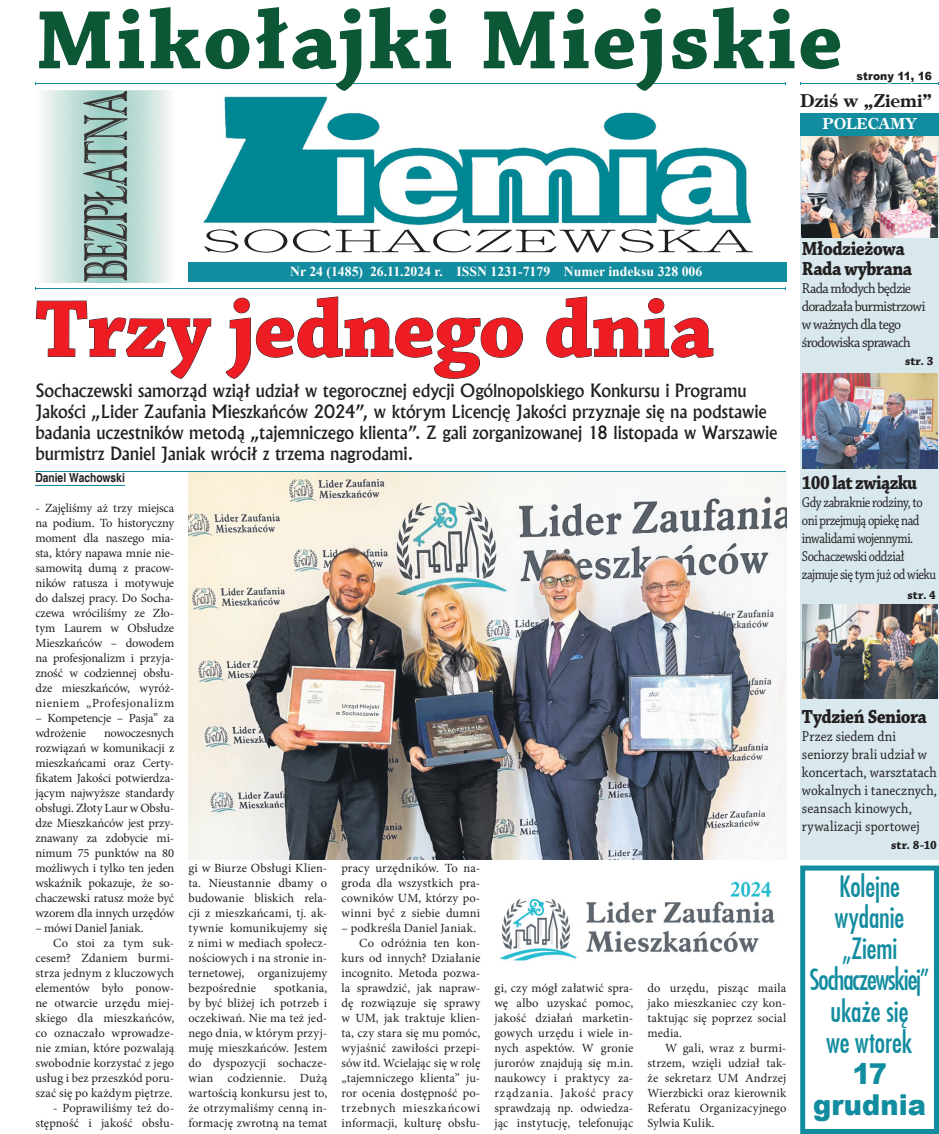
<style>
.page{position:relative;width:939px;height:1134px;background:#fff}
.page>*{position:absolute;margin:0;border:0;box-sizing:border-box;transform-origin:0 0}
.t1{font:700 87.5px "Chaparral Pro";letter-spacing:.03em;color:#0c5836}
.t2{font:700 85px "Chaparral Pro";letter-spacing:-.01em;color:#ee1d23}
.t3{font:300 30.75px "Adobe Ming Std";color:#231f20;scale:2.11 1}
.t4{font:28.75px/31.2px "Fujiyama";letter-spacing:-.005em;color:#128c9f;text-align:center;scale:.95 1}
.t5{font:900 28.75px/31.2px "Arial MTCE";color:#128c9f;text-align:center;scale:.95 1}
.t6{font:700 20px/20px "Chaparral Pro";letter-spacing:-.03em;color:#231f20;scale:.9 1}
.t7{font:700 20px "Chaparral Pro";letter-spacing:-.03em;color:#231f20;scale:.87 1}
.t8{font:500 17.5px/21px "Albertus";letter-spacing:-.005em;color:#231f20}
.t9{font:700 17.5px "Centurion Old";letter-spacing:.01em;color:#231f20;scale:1.04 1}
.t10{font:15px/18px "Chaparral Pro";letter-spacing:.005em;color:#231f20;scale:.9 1}
.t11{font:15px/18px "Chaparral Pro";letter-spacing:-.025em;color:#231f20;scale:.84 1}
.t12{font:15px/18px "Chaparral Pro";letter-spacing:-.045em;color:#231f20;scale:.93 1}
.t13{font:700 15px "Centurion Old";letter-spacing:.01em;color:#fff;scale:1.04 1}
.t14{font:700 13.75px "Times New Roman";color:#fff}
.t15{font:12.5px/15px "Minion Pro";letter-spacing:.005em;color:#231f20;text-align:justify}
.t16{font:12.5px/15px "Minion Pro";letter-spacing:-.02em;color:#231f20}
.t17{font:12.5px "Minion Pro";letter-spacing:.045em;color:#231f20}
.t18{font:700 12.5px "Chaparral Pro";letter-spacing:.005em;color:#231f20;scale:.95 1}
.t19{font:12.5px "Minion Pro";letter-spacing:-.015em;color:#231f20}
.t20{font:700 condensed 12.5px "Helvetica";color:#231f20}
.t21{font:900 11.25px "Arial MTCE";letter-spacing:.01em;color:#231f20;scale:.95 1}
</style>
<div class="page">
<div style="left:800px;top:136px;width:139px;height:723px;background:#d8e8ed"></div>
<div style="left:800px;top:113px;width:139px;height:23px;background:#128c9f"></div>
<div style="left:188px;top:262px;width:598px;height:19px;background:#128c9f"></div>
<img style="left:203px;top:96px;width:549px;height:130px">
<hr style="left:36px;top:83px;width:750px;height:1px;background:#128c9f">
<hr style="left:36px;top:288px;width:750px;height:1px;background:#128c9f">
<hr style="left:801px;top:83px;width:138px;height:1px;background:#128c9f">
<img style="left:802px;top:604px;width:135px;height:95px">
<img style="left:802px;top:136px;width:135px;height:101px">
<svg style="left:36px;top:300px;width:175px;height:79px"></svg>
<svg style="left:226px;top:296px;width:297px;height:83px"></svg>
<svg style="left:546px;top:296px;width:168px;height:62px"></svg>
<img style="left:802px;top:374px;width:135px;height:94px">
<img style="left:41px;top:91px;width:130px;height:192px">
<hr style="left:35px;top:485px;width:90px;height:1px;background:#128c9f">
<hr style="left:35px;top:471px;width:751px;height:1px;background:#128c9f">
<img style="left:188px;top:473px;width:598px;height:386px">
<img style="left:499px;top:881px;width:276px;height:80px">
<svg style="left:800px;top:865px;width:139px;height:269px"></svg>
<h1 class="t1" style="left:35px;top:-11px;width:809px">Mikołajki Miejskie</h1>
<p class="t21" style="left:857px;top:69px;width:81px">strony 11, 16</p>
<h3 class="t9" style="left:800px;top:89px;width:128px">Dziś w „Ziemi”</h3>
<p class="t13" style="left:822px;top:113px;width:92px">POLECAMY</p>
<h3 class="t3" style="left:201px;top:224px;width:263px">SOCHACZEWSKA</h3>
<p class="t14" style="left:290px;top:261px;width:414px">Nr 24 (1485) 26.11.2024 r. ISSN 1231-7179 Numer indeksu 328 006</p>
<h2 class="t2" style="left:35px;top:279px;width:680px">Trzy jednego dnia</h2>
<p class="t8" style="left:35px;top:380px;width:744px">Sochaczewski samorząd wziął udział w tegorocznej edycji Ogólnopolskiego Konkursu i Programu Jakości „Lider Zaufania Mieszkańców 2024”, w którym Licencję Jakości przyznaje się na podstawie badania uczestników metodą „tajemniczego klienta”. Z gali zorganizowanej 18 listopada w Warszawie burmistrz Daniel Janiak wrócił z trzema nagrodami.</p>
<p class="t20" style="left:35px;top:470px;width:91px">Daniel Wachowski</p>
<p class="t15" style="left:35px;top:500px;width:140px">- Zajęliśmy aż trzy miejsca na podium. To historyczny moment dla naszego mia&shy;sta, który napawa mnie nie&shy;samowitą dumą z pracow&shy;ników ratusza i motywuje do dalszej pracy. Do Socha&shy;czewa wróciliśmy ze Zło&shy;tym Laurem w Obsłudze Mieszkańców – dowodem na profesjonalizm i przyja&shy;zność w codziennej obsłu&shy;dze mieszkańców, wyróż&shy;nieniem „Profesjonalizm</p>
<p class="t16" style="left:35px;top:710px;width:140px">– Kompetencje – Pasja” za wdrożenie</p>
<p class="t15" style="left:35px;top:725px;width:140px;text-align:right">nowoczesnych<br>rozwiązań w komunikacji z mieszkańcami oraz Certy&shy;katem Jakości potwierdza&shy;jącym najwyższe standardy obsługi. Złoty Laur w Obsłu&shy;dze Mieszkańców jest przy&shy;znawany za zdobycie mi&shy;nimum 75 punktów na 80 możliwych i tylko ten jeden wskaźnik pokazuje, że so&shy;chaczewski ratusz może być wzorem dla innych urzędów</p>
<p class="t19" style="left:35px;top:919px;width:110px">– mówi Daniel Janiak.</p>
<p class="t15" style="left:53px;top:935px;width:123px">Co stoi za tym suk-</p>
<p class="t15" style="left:35px;top:950px;width:140px">cesem? Zdaniem burmi-</p>
<p class="t15" style="left:35px;top:965px;width:140px">strza jednym z kluczowych</p>
<p class="t15" style="left:35px;top:980px;width:140px">elementów było ponow-</p>
<p class="t15" style="left:35px;top:995px;width:140px">ne otwarcie urzędu miej-</p>
<p class="t15" style="left:35px;top:1010px;width:140px">skiego dla mieszkańców,</p>
<p class="t15" style="left:35px;top:1025px;width:140px">co oznaczało wprowadze-</p>
<p class="t15" style="left:35px;top:1040px;width:140px">nie zmian, które pozwalają</p>
<p class="t15" style="left:35px;top:1055px;width:140px">swobodnie korzystać z jego</p>
<p class="t15" style="left:35px;top:1070px;width:140px">usług i bez przeszkód poru-</p>
<p class="t15" style="left:35px;top:1085px;width:139px">szać się po każdym piętrze.</p>
<p class="t15" style="left:35px;top:1100px;width:140px;text-align:right">- Poprawiliśmy też do&shy;stępność i jakość obsłu-</p>
<p class="t15" style="left:188px;top:860px;width:140px">gi w Biurze Obsługi Klien&shy;ta. Nieustannie dbamy o budowanie bliskich rela&shy;cji z mieszkańcami, tj. ak&shy;tywnie komunikujemy się z nimi w mediach społecz&shy;nościowych i na stronie in&shy;ternetowej, organizujemy bezpośrednie</p>
<p class="t15" style="left:188px;top:980px;width:140px;text-indent:86px">spotkania, by być bliżej ich potrzeb i oczekiwań. Nie ma też jed&shy;nego dnia, w którym przyj&shy;muję mieszkańców. Jestem do dyspozycji sochacze&shy;wian codziennie. Dużą wartością konkursu jest to, że otrzymaliśmy cenną in&shy;formację zwrotną na temat</p>
<p class="t15" style="left:341px;top:860px;width:140px">pracy urzędników. To na&shy;groda dla wszystkich pra&shy;cowników UM, którzy po&shy;winni być z siebie dumni</p>
<p class="t15" style="left:341px;top:920px;width:136px">– podkreśla Daniel Janiak.</p>
<p class="t15" style="left:359px;top:935px;width:123px">Co odróżnia ten kon-</p>
<p class="t15" style="left:341px;top:950px;width:140px">kurs od innych? Działanie</p>
<p class="t15" style="left:341px;top:965px;width:140px">incognito. Metoda pozwa-</p>
<p class="t15" style="left:341px;top:980px;width:140px">la sprawdzić, jak napraw-</p>
<p class="t15" style="left:341px;top:995px;width:140px">dę rozwiązuje się sprawy</p>
<p class="t15" style="left:341px;top:1010px;width:140px">w UM, jak traktuje klien-</p>
<p class="t15" style="left:341px;top:1025px;width:140px">ta, czy stara się mu pomóc,</p>
<p class="t15" style="left:341px;top:1040px;width:140px">wyjaśnić zawiłości przepi-</p>
<p class="t15" style="left:341px;top:1055px;width:140px">sów itd. Wcielając się w rolę</p>
<p class="t15" style="left:341px;top:1070px;width:140px">„tajemniczego klienta” ju-</p>
<p class="t15" style="left:341px;top:1085px;width:140px">ror ocenia dostępność po-</p>
<p class="t17" style="left:341px;top:1100px;width:140px">trzebnych mieszkańcowi</p>
<p class="t15" style="left:341px;top:1115px;width:140px">informacji, kulturę obsłu-</p>
<p class="t15" style="left:495px;top:980px;width:140px">gi, czy mógł załatwić spra&shy;wę albo uzyskać pomoc, jakość działań marketin&shy;gowych urzędu i wiele in&shy;nych aspektów. W gronie jurorów znajdują się m.in. naukowcy i praktycy za&shy;rządzania. Jakość pracy sprawdzają np. odwiedza&shy;jąc instytucję, telefonując</p>
<p class="t15" style="left:648px;top:980px;width:140px">do urzędu, pisząc maila jako mieszkaniec czy kon&shy;taktując się poprzez social media.</p>
<p class="t15" style="left:648px;top:1040px;width:140px;text-indent:18px">W gali, wraz z burmi&shy;strzem, wzięli udział tak&shy;że sekretarz UM Andrzej Wierzbicki oraz kierownik Referatu Organizacyjnego Sylwia Kulik.</p>
<h3 class="t6" style="left:802px;top:240px;width:124px">Młodzieżowa<br>Rada wybrana</h3>
<p class="t12" style="left:802px;top:280px;width:134px">Rada młodych będzie doradzała burmistrzowi w ważnych dla tego środowiska sprawach</p>
<p class="t18" style="left:905px;top:354px;width:31px">str. 3</p>
<h3 class="t7" style="left:802px;top:471px;width:134px">100 lat związku</h3>
<p class="t11" style="left:802px;top:494px;width:161px">Gdy zabraknie rodziny, to oni przejmują opiekę nad inwalidami wojennymi.<br>Sochaczewski oddział zajmuje się tym już od wieku</p>
<p class="t18" style="left:908px;top:588px;width:31px">str. 4</p>
<h3 class="t6" style="left:802px;top:707px;width:140px">Tydzień Seniora</h3>
<p class="t10" style="left:802px;top:727px;width:152px">Przez siedem dni seniorzy brali udział w koncertach, warsztatach wokalnych i tanecznych, seansach kinowych, rywalizacji sportowej</p>
<p class="t18" style="left:891px;top:837px;width:50px">str. 8-10</p>
<h3 class="t4" style="left:810px;top:869px;width:127px">Kolejne wydanie „Ziemi<br>Sochaczewskiej” ukaże się<br>we wtorek</h3>
<h3 class="t5" style="left:813px;top:1059px;width:120px">17 grudnia</h3>
</div>
